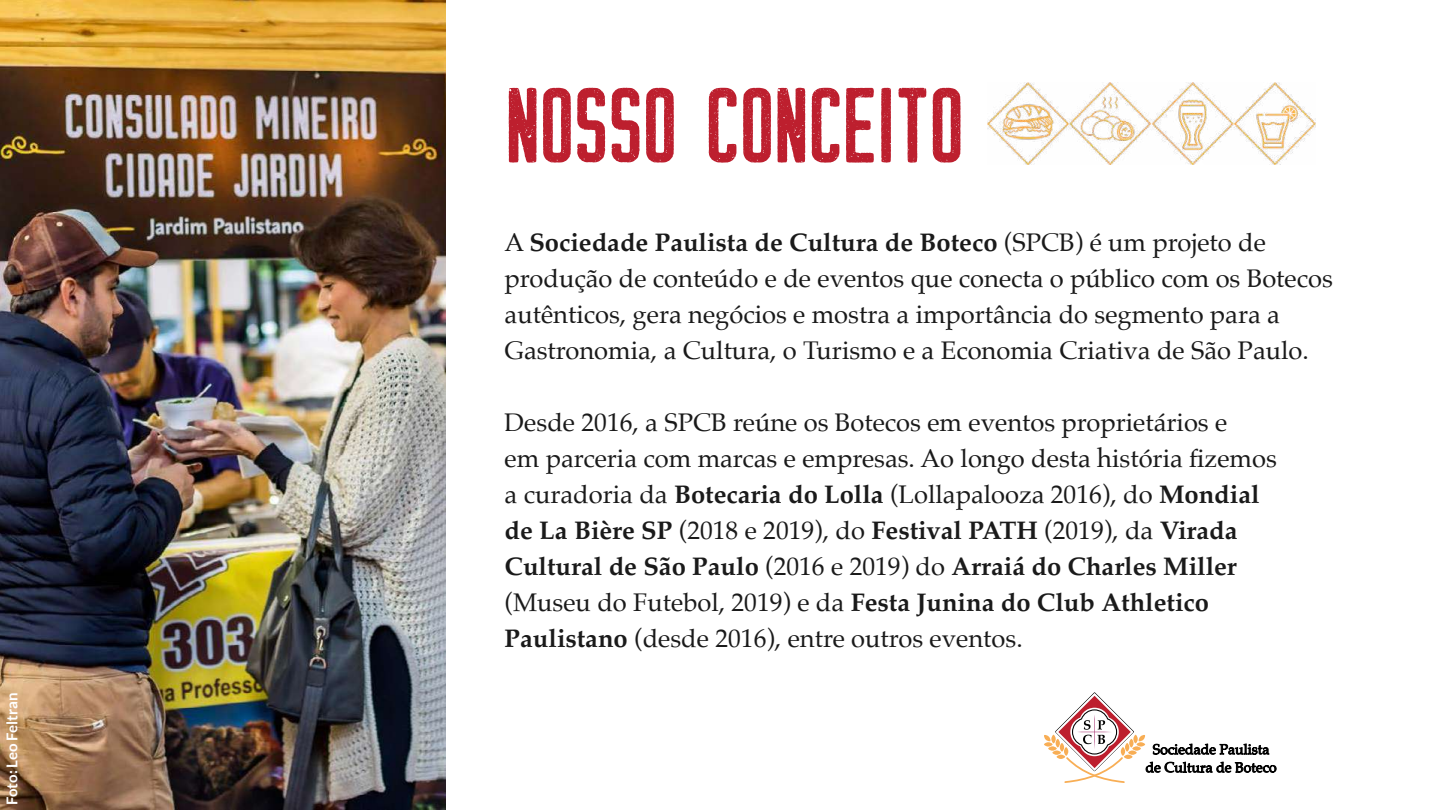
<style>
.page{position:relative;width:1440px;height:810px;background:#fff}
.page>*{position:absolute;margin:0;border:0;box-sizing:border-box;transform-origin:0 0}
.t1{font:106.5px "Cache Pressed Rough";letter-spacing:-.015em;color:#bd1f2e}
.t2{font:25.5px/36px "Palatino";color:#1a1a1a}
.t3{font:700 15px "Lato";color:#fff}
.s1{font-weight:700}
</style>
<div class="page">
<img style="left:988px;top:83px;width:328px;height:82px">
<img style="left:0;top:0;width:446px;height:810px">
<svg style="left:1044px;top:692px;width:233px;height:91px"></svg>
<p class="t3" style="left:4px;top:805px;width:114px;rotate:-90deg">Foto: Leo Feltran</p>
<h1 class="t1" style="left:505px;top:77px;width:462px">NOSSO CONCEITO</h1>
<p class="t2" style="left:505px;top:224px;width:830px">A <span class="s1">Sociedade Paulista de Cultura de Boteco</span> (SPCB) é um projeto de produção de conteúdo e de eventos que conecta o público com os Botecos autênticos, gera negócios e mostra a importância do segmento para a Gastronomia, a Cultura, o Turismo e a Economia Criativa de São Paulo.</p>
<p class="t2" style="left:505px;top:404px;width:774px">Desde 2016, a SPCB reúne os Botecos em eventos proprietários e<br>em parceria com marcas e empresas. Ao longo desta história fizemos a curadoria da <span class="s1">Botecaria do Lolla</span> (Lollapalooza 2016), do <span class="s1">Mondial de La Bière SP</span> (2018 e 2019), do <span class="s1">Festival PATH</span> (2019), da <span class="s1">Virada Cultural de São Paulo</span> (2016 e 2019) do <span class="s1">Arraiá do Charles Miller </span>(Museu do Futebol, 2019) e da <span class="s1">Festa Junina do Club Athletico Paulistano</span> (desde 2016), entre outros eventos.</p>
</div>
